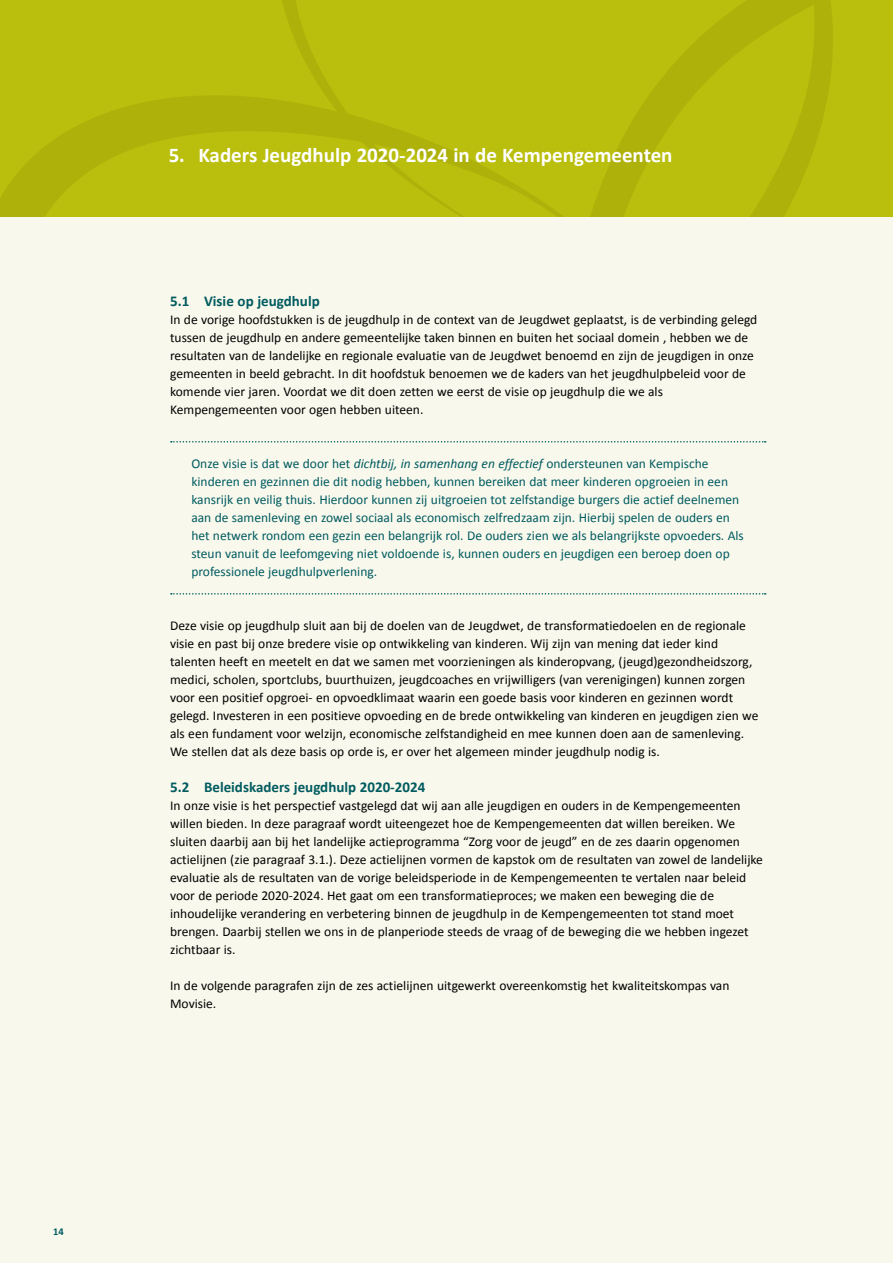
<style>
.page{position:relative;width:893px;height:1263px;background:#fff}
.page>*{position:absolute;margin:0;border:0;box-sizing:border-box;transform-origin:0 0}
.t1{font:700 21px "Calibri";color:#fff}
.t2{font:700 15px "Calibri";color:#005b60}
.t3{font:13.5px/18px "Calibri";color:#000}
.t4{font:13.5px/18px "Calibri";color:#005b60}
.t5{font:700 10.5px "Calibri";color:#005b60}
.s1{font-style:italic}
</style>
<div class="page">
<div style="left:0;top:216px;width:893px;height:1047px;background:#f9f8ec"></div>
<svg style="left:0;top:0;width:893px;height:216px;background:#b7bb0b"></svg>
<svg style="left:171px;top:441px;width:595px;height:1px"></svg>
<svg style="left:171px;top:593px;width:595px;height:2px"></svg>
<p class="t5" style="left:53px;top:1225px;width:12px">14</p>
<h1 class="t1" style="left:169px;top:142px;width:505px">5. Kaders Jeugdhulp 2020-2024 in de Kempengemeenten</h1>
<p class="t2" style="left:170px;top:291px;width:151px">5.1 Visie op jeugdhulp</p>
<p class="t3" style="left:170px;top:311px;width:589px">In de vorige hoofdstukken is de jeugdhulp in de context van de Jeugdwet geplaatst, is de verbinding gelegd tussen de jeugdhulp en andere gemeentelijke taken binnen en buiten het sociaal domein , hebben we de resultaten van de landelijke en regionale evaluatie van de Jeugdwet benoemd en zijn de jeugdigen in onze gemeenten in beeld gebracht. In dit hoofdstuk benoemen we de kaders van het jeugdhulpbeleid voor de komende vier jaren. Voordat we dit doen zetten we eerst de visie op jeugdhulp die we als Kempengemeenten voor ogen hebben uiteen.</p>
<p class="t4" style="left:191px;top:455px;width:554px">Onze visie is dat we door het <span class="s1">dichtbij, in samenhang en effectief</span> ondersteunen van Kempische kinderen en gezinnen die dit nodig hebben, kunnen bereiken dat meer kinderen opgroeien in een kansrijk en veilig thuis. Hierdoor kunnen zij uitgroeien tot zelfstandige burgers die actief deelnemen aan de samenleving en zowel sociaal als economisch zelfredzaam zijn. Hierbij spelen de ouders en het netwerk rondom een gezin een belangrijk rol. De ouders zien we als belangrijkste opvoeders. Als steun vanuit de leefomgeving niet voldoende is, kunnen ouders en jeugdigen een beroep doen op professionele jeugdhulpverlening.</p>
<p class="t3" style="left:170px;top:617px;width:590px">Deze visie op jeugdhulp sluit aan bij de doelen van de Jeugdwet, de transformatiedoelen en de regionale visie en past bij onze bredere visie op ontwikkeling van kinderen. Wij zijn van mening dat ieder kind talenten heeft en meetelt en dat we samen met voorzieningen als kinderopvang, (jeugd)gezondheidszorg, medici, scholen, sportclubs, buurthuizen, jeugdcoaches en vrijwilligers (van verenigingen) kunnen zorgen voor een positief opgroei- en opvoedklimaat waarin een goede basis voor kinderen en gezinnen wordt gelegd. Investeren in een positieve opvoeding en de brede ontwikkeling van kinderen en jeugdigen zien we als een fundament voor welzijn, economische zelfstandigheid en mee kunnen doen aan de samenleving.<br>We stellen dat als deze basis op orde is, er over het algemeen minder jeugdhulp nodig is.</p>
<p class="t2" style="left:170px;top:777px;width:257px">5.2 Beleidskaders jeugdhulp 2020-2024</p>
<p class="t3" style="left:170px;top:797px;width:594px">In onze visie is het perspectief vastgelegd dat wij aan alle jeugdigen en ouders in de Kempengemeenten willen bieden. In deze paragraaf wordt uiteengezet hoe de Kempengemeenten dat willen bereiken. We sluiten daarbij aan bij het landelijke actieprogramma “Zorg voor de jeugd” en de zes daarin opgenomen actielijnen (zie paragraaf 3.1.). Deze actielijnen vormen de kapstok om de resultaten van zowel de landelijke evaluatie als de resultaten van de vorige beleidsperiode in de Kempengemeenten te vertalen naar beleid voor de periode 2020-2024. Het gaat om een transformatieproces; we maken een beweging die de inhoudelijke verandering en verbetering binnen de jeugdhulp in de Kempengemeenten tot stand moet brengen. Daarbij stellen we ons in de planperiode steeds de vraag of de beweging die we hebben ingezet zichtbaar is.</p>
<p class="t3" style="left:170px;top:977px;width:561px">In de volgende paragrafen zijn de zes actielijnen uitgewerkt overeenkomstig het kwaliteitskompas van<br>Movisie.</p>
</div>
